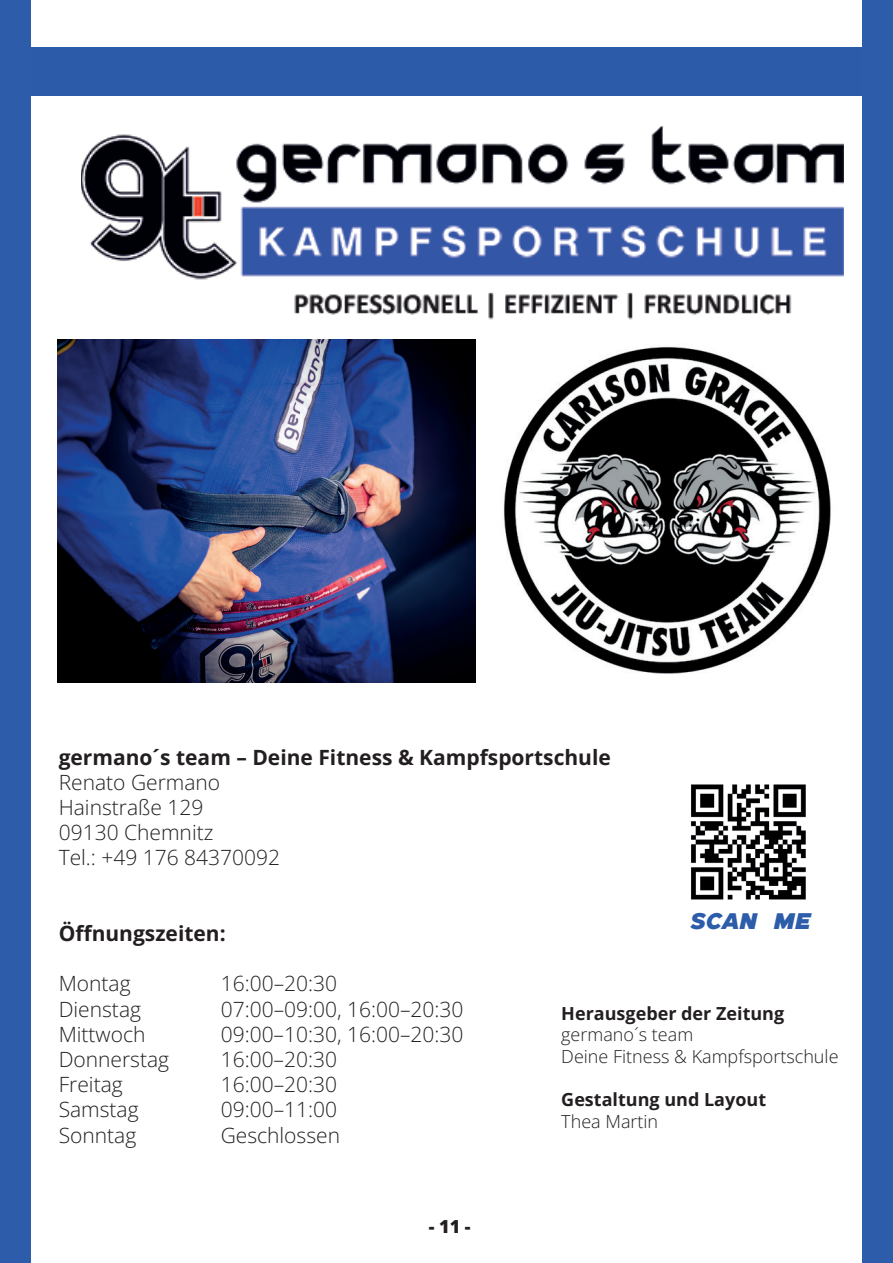
<style>
.page{position:relative;width:893px;height:1263px;background:#fff}
.page>*{position:absolute;margin:0;border:0;box-sizing:border-box;transform-origin:0 0}
.t1{font:700 22.5px "REBELTONITALIC";letter-spacing:-.03em;color:#2c5caa}
.t2{font:21px/25.2px "Open Sans";color:#231f20}
.t3{font:18px/21.6px "Open Sans";color:#231f20}
</style>
<div class="page">
<div style="left:0;top:47px;width:893px;height:49px;background:#2c5ba9"></div>
<img style="left:503px;top:346px;width:328px;height:328px">
<img style="left:81px;top:126px;width:763px;height:194px">
<img style="left:57px;top:339px;width:418px;height:343px">
<img style="left:691px;top:742px;width:172px;height:189px">
<div style="left:0;top:0;width:30px;height:1263px;background:#2c5caa"></div>
<div style="left:863px;top:0;width:30px;height:1263px;background:#2c5caa"></div>
<p class="t2" style="left:59px;top:744px;width:554px">germano´s team – Deine Fitness &amp; Kampfsportschule<br>Renato Germano<br>Hainstraße 129<br>09130 Chemnitz<br>Tel.: +49 176 84370092</p>
<p class="t2" style="left:59px;top:920px;width:169px">Öffnungszeiten:</p>
<p class="t2" style="left:59px;top:970px;width:73px">Montag</p>
<p class="t2" style="left:221px;top:970px;width:118px">16:00–20:30</p>
<p class="t2" style="left:59px;top:996px;width:84px">Dienstag</p>
<p class="t2" style="left:221px;top:996px;width:244px">07:00–09:00, 16:00–20:30</p>
<p class="t2" style="left:59px;top:1021px;width:88px">Mittwoch</p>
<p class="t2" style="left:221px;top:1021px;width:244px">09:00–10:30, 16:00–20:30</p>
<p class="t2" style="left:59px;top:1046px;width:112px">Donnerstag</p>
<p class="t2" style="left:221px;top:1046px;width:118px">16:00–20:30</p>
<p class="t2" style="left:59px;top:1071px;width:66px">Freitag</p>
<p class="t2" style="left:221px;top:1071px;width:118px">16:00–20:30</p>
<p class="t2" style="left:59px;top:1096px;width:81px">Samstag</p>
<p class="t2" style="left:221px;top:1096px;width:118px">09:00–11:00</p>
<p class="t2" style="left:59px;top:1122px;width:79px">Sonntag</p>
<p class="t2" style="left:221px;top:1122px;width:121px">Geschlossen</p>
<p class="t3" style="left:429px;top:1215px;width:43px">- 11 -</p>
<p class="t1" style="left:691px;top:906px;width:123px">SCAN ME</p>
<p class="t3" style="left:561px;top:1002px;width:279px">Herausgeber der Zeitung germano´s team<br>Deine Fitness &amp; Kampfsportschule</p>
<p class="t3" style="left:561px;top:1088px;width:206px">Gestaltung und Layout<br>Thea Martin</p>
</div>
